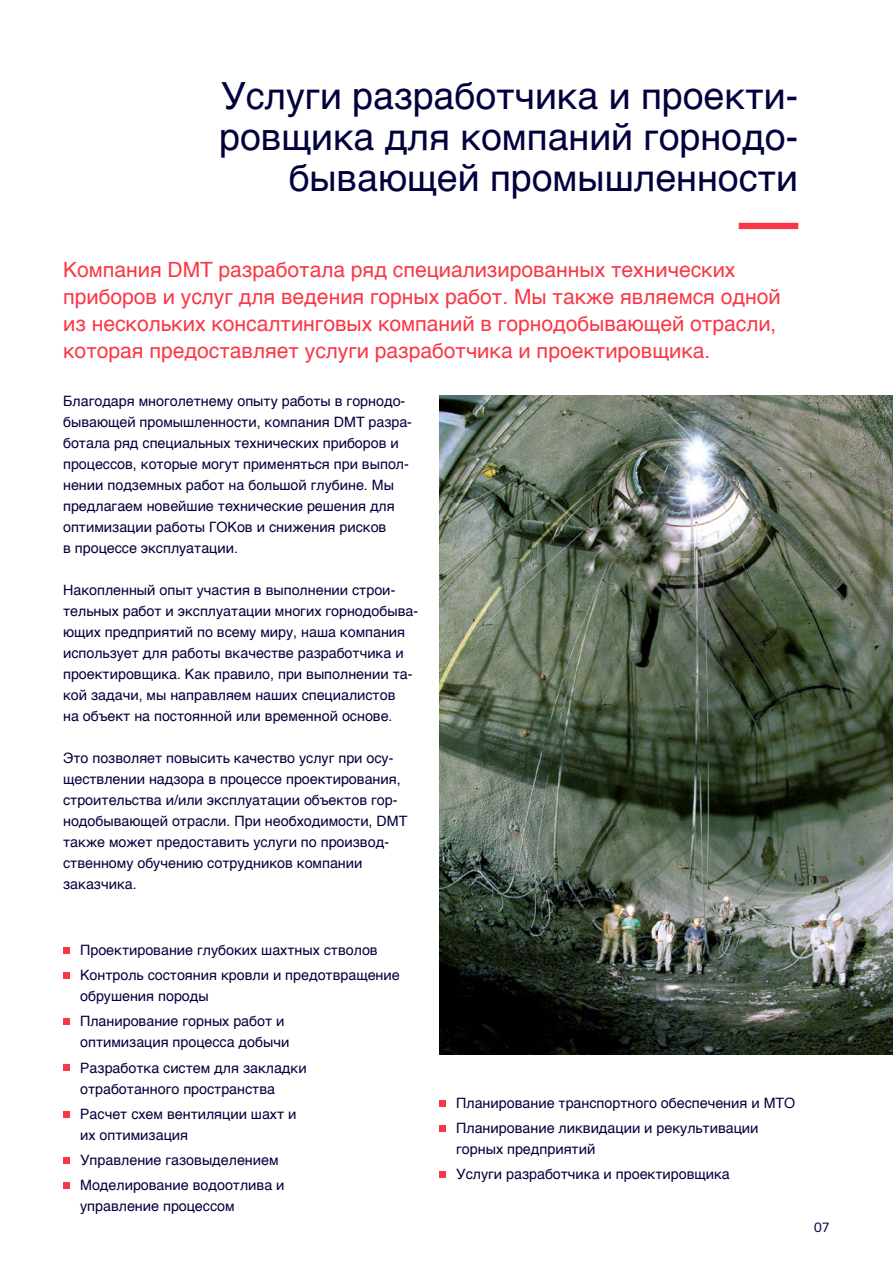
<style>
.page{position:relative;width:893px;height:1263px;background:#fff}
.page>*{position:absolute;margin:0;border:0;box-sizing:border-box;transform-origin:0 0}
.t1{font:37.5px/41.2px "Helvetica";color:#00003c;text-align:right}
.t2{font:21px/27px "Helvetica";color:#fa3746}
.t3{font:14.25px/21px "Helvetica";color:#00003c}
.t4{font:13.5px "TNG Pro";color:#00003c}
</style>
<div class="page">
<div style="left:739px;top:223px;width:59px;height:6px;background:#fa3746"></div>
<div style="left:439px;top:1100px;width:7px;height:6px;background:#fa3746"></div>
<div style="left:439px;top:1125px;width:7px;height:7px;background:#fa3746"></div>
<div style="left:439px;top:1171px;width:7px;height:7px;background:#fa3746"></div>
<div style="left:63px;top:947px;width:7px;height:6px;background:#fa3746"></div>
<div style="left:63px;top:972px;width:7px;height:7px;background:#fa3746"></div>
<div style="left:63px;top:1018px;width:7px;height:7px;background:#fa3746"></div>
<div style="left:63px;top:1065px;width:7px;height:6px;background:#fa3746"></div>
<div style="left:63px;top:1111px;width:7px;height:6px;background:#fa3746"></div>
<div style="left:63px;top:1157px;width:7px;height:7px;background:#fa3746"></div>
<div style="left:63px;top:1182px;width:7px;height:7px;background:#fa3746"></div>
<img style="left:439px;top:395px;width:454px;height:659px">
<h1 class="t1" style="left:219px;top:76px;width:580px">Услуги разработчика и проекти&shy;ровщика для компаний горнодо&shy;бывающей промышленности</h1>
<p class="t2" style="left:63px;top:257px;width:719px">Компания DMT разработала ряд специализированных технических приборов и услуг для ведения горных работ. Мы также являемся одной из нескольких консалтинговых компаний в горнодобывающей отрасли, которая предоставляет услуги разработчика и проектировщика.</p>
<p class="t3" style="left:63px;top:391px;width:350px">Благодаря многолетнему опыту работы в горнодо&shy;бывающей промышленности, компания DMT разра&shy;ботала ряд специальных технических приборов и процессов, которые могут применяться при выпол&shy;нении подземных работ на большой глубине. Мы предлагаем новейшие технические решения для оптимизации работы ГОКов и снижения рисков<br>в процессе эксплуатации.</p>
<p class="t3" style="left:63px;top:580px;width:357px">Накопленный опыт участия в выполнении строи&shy;тельных работ и эксплуатации многих горнодобыва&shy;ющих предприятий по всему миру, наша компания использует для работы вкачестве разработчика и проектировщика. Как правило, при выполнении та&shy;кой задачи, мы направляем наших специалистов<br>на объект на постоянной или временной основе.</p>
<p class="t3" style="left:63px;top:748px;width:346px">Это позволяет повысить качество услуг при осу&shy;ществлении надзора в процессе проектирования, строительства и/или эксплуатации объектов гор&shy;нодобывающей отрасли. При необходимости, DMT также может предоставить услуги по производ&shy;ственному обучению сотрудников компании заказчика.</p>
<p class="t3" style="left:80px;top:937px;width:321px;line-height:25.2px">Проектирование глубоких шахтных стволов<br>Контроль состояния кровли и предотвращение</p>
<p class="t3" style="left:80px;top:984px;width:206px;line-height:25.2px">обрушения породы<br>Планирование горных работ и</p>
<p class="t3" style="left:80px;top:1030px;width:228px;line-height:25.2px">оптимизация процесса добычи<br>Разработка систем для закладки</p>
<p class="t3" style="left:80px;top:1076px;width:218px;line-height:25.2px">отработанного пространства<br>Расчет схем вентиляции шахт и</p>
<p class="t3" style="left:80px;top:1122px;width:206px;line-height:25.2px">их оптимизация<br>Управление газовыделением<br>Моделирование водоотлива и</p>
<p class="t3" style="left:80px;top:1196px;width:156px">управление процессом</p>
<p class="t3" style="left:456px;top:1091px;width:341px;line-height:25.2px">Планирование транспортного обеспечения и МТО<br>Планирование ликвидации и рекультивации</p>
<p class="t3" style="left:456px;top:1137px;width:275px;line-height:25.2px">горных предприятий<br>Услуги разработчика и проектировщика</p>
<p class="t4" style="left:814px;top:1219px;width:17px">07</p>
</div>
